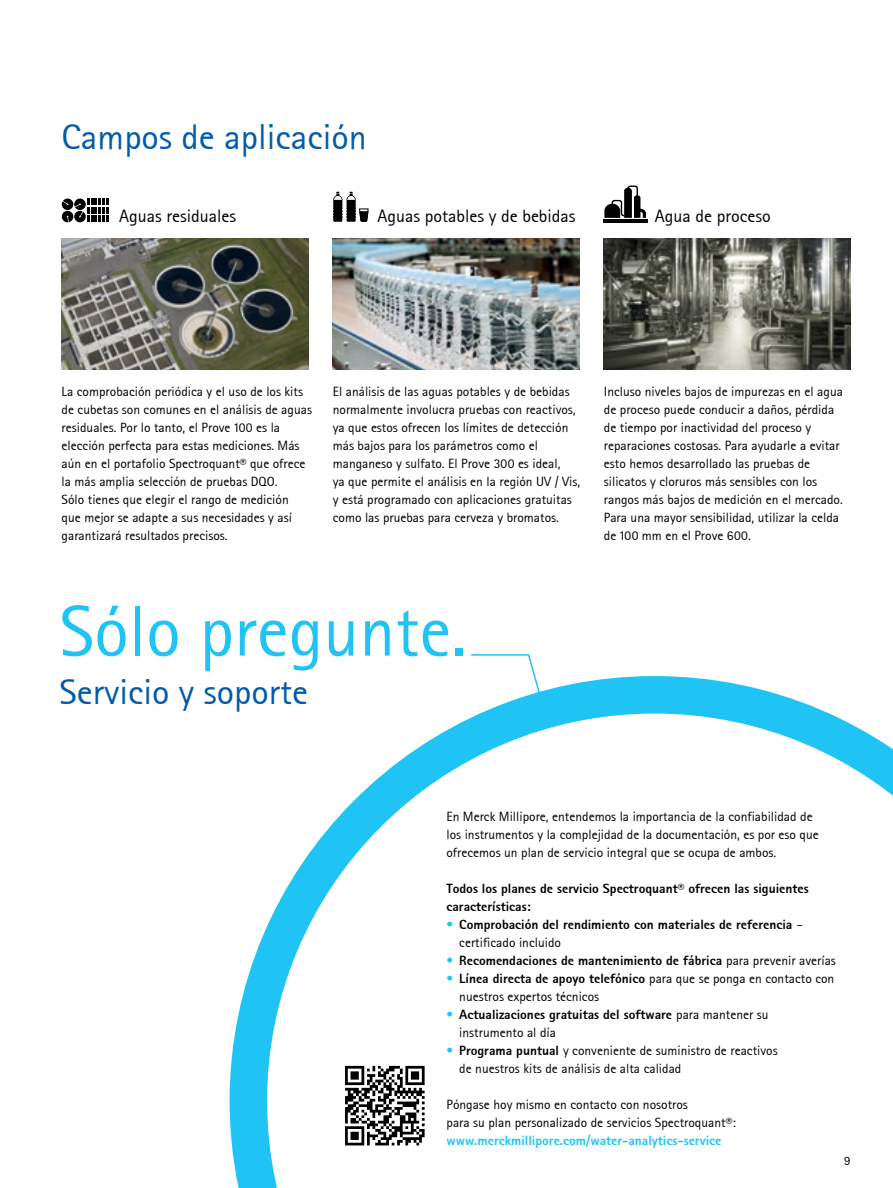
<style>
.page{position:relative;width:893px;height:1188px;background:#fff}
.page>*{position:absolute;margin:0;border:0;box-sizing:border-box;transform-origin:0 0}
.t1{font:72px "Merck Sans Serif";color:#20c4f4}
.t2{font:36px "Merck Sans Serif";color:#005baa}
.t3{font:18px "Merck Sans Serif";color:#000}
.t4{font:13.5px/18px "Merck Sans Serif";color:#000}
.t5{font:800 13.5px/18px "Merck Sans Serif";color:#000}
.t6{font:800 13.5px "Merck Sans Serif";color:#20c4f4}
.t7{font:12.75px "Merck Sans Serif";color:#000}
.s1{font-weight:400;color:#20c4f4}
.s2{font-weight:400}
.s3{color:#20c4f4}
.s4{font-weight:800}
</style>
<div class="page">
<svg style="left:230px;top:676px;width:663px;height:512px"></svg>
<img style="left:333px;top:238px;width:246px;height:132px">
<img style="left:62px;top:238px;width:246px;height:132px">
<img style="left:604px;top:238px;width:246px;height:132px">
<svg style="left:333px;top:192px;width:36px;height:30px"></svg>
<hr style="left:603px;top:219px;width:44px;height:4px;background:#000">
<svg style="left:604px;top:186px;width:42px;height:32px"></svg>
<svg style="left:62px;top:199px;width:46px;height:23px"></svg>
<svg style="left:342px;top:1063px;width:85px;height:85px"></svg>
<svg style="left:345px;top:1066px;width:80px;height:79px"></svg>
<h2 class="t2" style="left:62px;top:116px;width:307px">Campos de aplicación</h2>
<h3 class="t3" style="left:119px;top:205px;width:118px">Aguas residuales</h3>
<h3 class="t3" style="left:377px;top:205px;width:200px">Aguas potables y de bebidas</h3>
<h3 class="t3" style="left:655px;top:205px;width:117px">Agua de proceso</h3>
<p class="t4" style="left:62px;top:383px;width:252px">La comprobación periódica y el uso de los kits de cubetas son comunes en el análisis de aguas residuales. Por lo tanto, el Prove 100 es la elección perfecta para estas mediciones. Más aún en el portafolio Spectroquant® que ofrece la más amplia selección de pruebas DQO.<br>Sólo tienes que elegir el rango de medición<br>que mejor se adapte a sus necesidades y así garantizará resultados precisos.</p>
<p class="t4" style="left:333px;top:382px;width:249px">El análisis de las aguas potables y de bebidas normalmente involucra pruebas con reactivos, ya que estos ofrecen los límites de detección más bajos para los parámetros como el manganeso y sulfato. El Prove 300 es ideal,<br>ya que permite el análisis en la región UV / Vis, y está programado con aplicaciones gratuitas como las pruebas para cerveza y bromatos.</p>
<p class="t4" style="left:604px;top:382px;width:241px">Incluso niveles bajos de impurezas en el agua de proceso puede conducir a daños, pérdida de tiempo por inactividad del proceso y reparaciones costosas. Para ayudarle a evitar esto hemos desarrollado las pruebas de silicatos y cloruros más sensibles con los rangos más bajos de medición en el mercado.<br>Para una mayor sensibilidad, utilizar la celda de 100 mm en el Prove 600.</p>
<h1 class="t1" style="left:60px;top:589px;width:408px">Sólo pregunte.</h1>
<h2 class="t2" style="left:60px;top:670px;width:250px">Servicio y soporte</h2>
<p class="t4" style="left:446px;top:808px;width:374px">En Merck Millipore, entendemos la importancia de la confiabilidad de los instrumentos y la complejidad de la documentación, es por eso que ofrecemos un plan de servicio integral que se ocupa de ambos.</p>
<p class="t5" style="left:446px;top:880px;width:364px">Todos los planes de servicio Spectroquant® ofrecen las siguientes características:</p>
<p class="t5" style="left:459px;top:916px;width:345px;text-indent:-13px"><span class="s1">•</span> Comprobación del rendimiento con materiales de referencia <span class="s2">– certificado incluido</span></p>
<p class="t5" style="left:446px;top:952px;width:391px"><span class="s1">•</span> Recomendaciones de mantenimiento de fábrica <span class="s2">para prevenir averías</span></p>
<p class="t4" style="left:459px;top:970px;width:377px;text-indent:-13px"><span class="s3">•</span> <span class="s4">Línea directa de apoyo telefónico</span> para que se ponga en contacto con nuestros expertos técnicos</p>
<p class="t5" style="left:459px;top:1006px;width:311px;text-indent:-13px"><span class="s1">•</span> Actualizaciones gratuitas del software <span class="s2">para mantener su instrumento al día</span></p>
<p class="t4" style="left:459px;top:1042px;width:320px;text-indent:-13px"><span class="s3">•</span> <span class="s4">Programa puntual</span> y conveniente de suministro de reactivos de nuestros kits de análisis de alta calidad</p>
<p class="t4" style="left:446px;top:1096px;width:291px">Póngase hoy mismo en contacto con nosotros<br>para su plan personalizado de servicios Spectroquant®:</p>
<p class="t6" style="left:446px;top:1133px;width:276px">www.merckmillipore.com/water-analytics-service</p>
<p class="t7" style="left:844px;top:1153px;width:8px">9</p>
</div>
